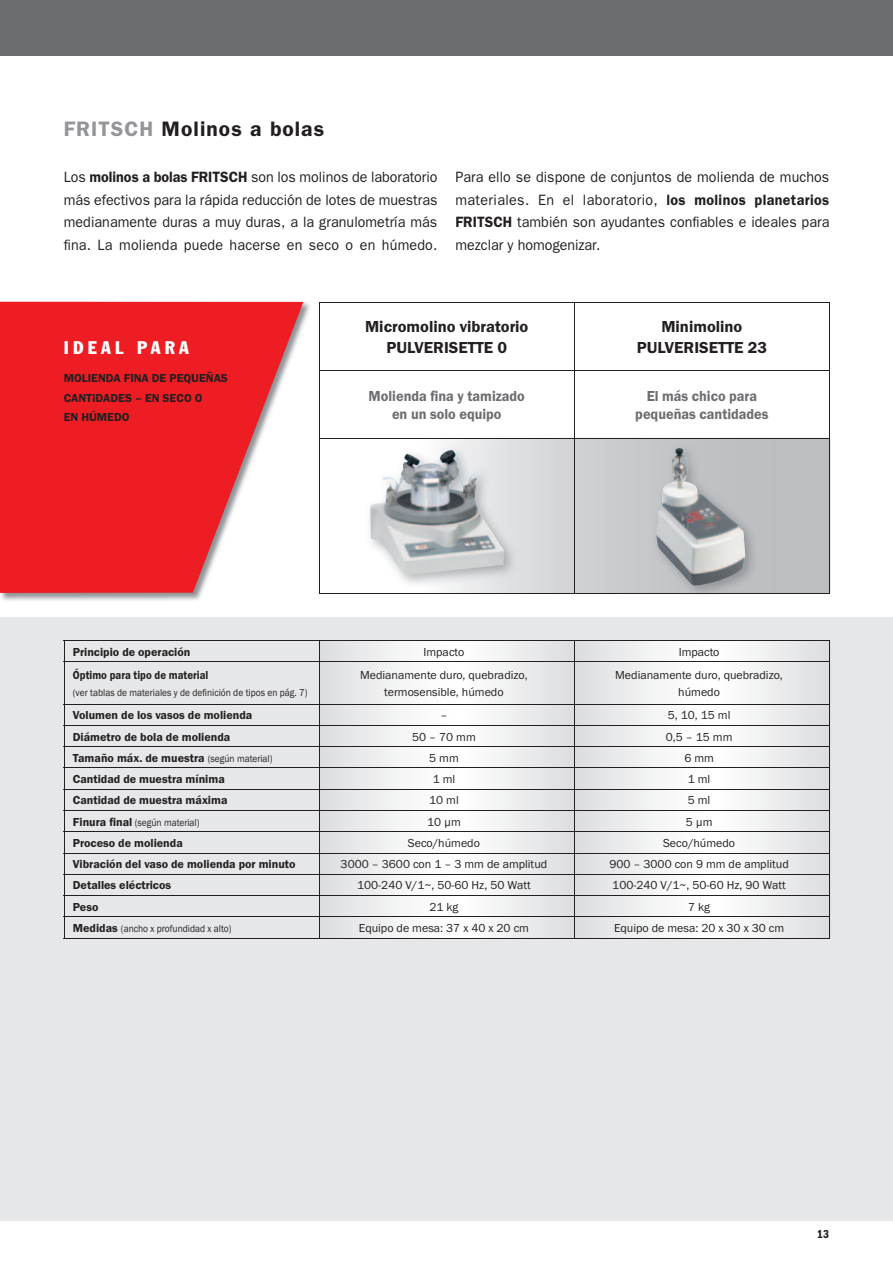
<style>
.page{position:relative;width:893px;height:1263px;background:#fff}
.page>*{position:absolute;margin:0;border:0;box-sizing:border-box;transform-origin:0 0}
.t1{font:600 21px "Franklin Gothic";letter-spacing:.05em;color:#231f20}
.t2{font:condensed 18px "Franklin Gothic";letter-spacing:.24em;color:#fff}
.t3{font:16.5px/21px "Franklin Got URWT Dem";color:#231f20;text-align:center}
.t4{font:15px/22.5px "Franklin Gothic";letter-spacing:.005em;color:#231f20;text-align:justify;scale:.95 1}
.t5{font:15px/18px "Franklin Got URWT Dem";color:#6c6d70;text-align:center;scale:.95 1}
.t6{font:12px/16.5px "Franklin Got URWT Boo";color:#231f20;text-align:center}
.t7{font:12px/19.5px "Franklin Got URWT Dem";color:#231f20}
.t8{font:12px "Franklin Got URWT Dem";color:#231f20;scale:.9 1}
.t9{font:12px "Franklin Got URWT Dem Con";color:#231f20}
.t10{font:10.5px "Franklin Got URWT Boo";color:#231f20;scale:.9 1}
.s1{color:#939598}
.s2{font-weight:600}
.s3{font-family:"Franklin Got URWT Boo";font-size:10.5px}
.s4{font-family:"Franklin Got URWT Dem";font-size:12px}
</style>
<div class="page">
<div style="left:0;top:617px;width:893px;height:603px;background:#e6e7e9"></div>
<div style="left:643px;top:641px;width:120px;height:297px;background:#f9f9f9"></div>
<div style="left:0;top:0;width:893px;height:55px;background:#6c6d70"></div>
<svg style="left:447px;top:439px;width:382px;height:154px;background:#cacbcd"></svg>
<div style="left:387px;top:641px;width:120px;height:297px;background:#f9f9f9"></div>
<img style="left:369px;top:444px;width:149px;height:144px">
<img style="left:370px;top:452px;width:134px;height:123px">
<img style="left:651px;top:443px;width:107px;height:150px">
<img style="left:656px;top:448px;width:89px;height:137px">
<img style="left:1px;top:302px;width:309px;height:299px">
<svg style="left:0;top:302px;width:303px;height:291px;fill:#ee1d23"></svg>
<hr style="left:319px;top:302px;width:255px;height:1px;background:#231f20">
<hr style="left:319px;top:303px;width:1px;height:67px;background:#231f20">
<hr style="left:574px;top:302px;width:256px;height:1px;background:#231f20">
<hr style="left:574px;top:303px;width:1px;height:67px;background:#231f20">
<hr style="left:829px;top:303px;width:1px;height:67px;background:#231f20">
<hr style="left:319px;top:439px;width:1px;height:154px;background:#231f20">
<hr style="left:574px;top:439px;width:1px;height:154px;background:#231f20">
<hr style="left:319px;top:593px;width:255px;height:1px;background:#231f20">
<hr style="left:574px;top:593px;width:256px;height:1px;background:#231f20">
<hr style="left:64px;top:640px;width:255px;height:1px;background:#231f20">
<hr style="left:64px;top:938px;width:255px;height:1px;background:#231f20">
<svg style="left:64px;top:641px;width:1px;height:20px"></svg>
<hr style="left:64px;top:661px;width:255px;height:1px;background:#231f20">
<hr style="left:64px;top:662px;width:1px;height:42px;background:#231f20">
<hr style="left:64px;top:704px;width:255px;height:1px;background:#231f20">
<hr style="left:64px;top:725px;width:255px;height:1px;background:#231f20">
<hr style="left:64px;top:746px;width:255px;height:1px;background:#231f20">
<hr style="left:64px;top:768px;width:255px;height:1px;background:#231f20">
<hr style="left:64px;top:789px;width:255px;height:1px;background:#231f20">
<hr style="left:64px;top:810px;width:255px;height:1px;background:#231f20">
<hr style="left:64px;top:831px;width:255px;height:1px;background:#231f20">
<hr style="left:64px;top:853px;width:255px;height:1px;background:#231f20">
<hr style="left:64px;top:874px;width:255px;height:1px;background:#231f20">
<hr style="left:64px;top:895px;width:255px;height:1px;background:#231f20">
<hr style="left:64px;top:916px;width:255px;height:1px;background:#231f20">
<svg style="left:64px;top:705px;width:1px;height:233px"></svg>
<hr style="left:319px;top:370px;width:255px;height:1px;background:#231f20">
<hr style="left:319px;top:371px;width:1px;height:67px;background:#231f20">
<hr style="left:574px;top:370px;width:256px;height:1px;background:#231f20">
<hr style="left:574px;top:371px;width:1px;height:67px;background:#231f20">
<hr style="left:829px;top:371px;width:1px;height:67px;background:#231f20">
<hr style="left:319px;top:438px;width:255px;height:1px;background:#231f20">
<hr style="left:574px;top:438px;width:256px;height:1px;background:#231f20">
<hr style="left:319px;top:640px;width:255px;height:1px;background:#231f20">
<svg style="left:319px;top:641px;width:1px;height:20px"></svg>
<hr style="left:574px;top:640px;width:256px;height:1px;background:#231f20">
<svg style="left:574px;top:641px;width:1px;height:20px"></svg>
<svg style="left:829px;top:641px;width:1px;height:20px"></svg>
<hr style="left:319px;top:661px;width:255px;height:1px;background:#231f20">
<hr style="left:319px;top:662px;width:1px;height:42px;background:#231f20">
<hr style="left:574px;top:661px;width:256px;height:1px;background:#231f20">
<hr style="left:574px;top:662px;width:1px;height:42px;background:#231f20">
<hr style="left:829px;top:662px;width:1px;height:42px;background:#231f20">
<hr style="left:319px;top:704px;width:255px;height:1px;background:#231f20">
<hr style="left:574px;top:704px;width:256px;height:1px;background:#231f20">
<hr style="left:319px;top:725px;width:255px;height:1px;background:#231f20">
<hr style="left:574px;top:725px;width:256px;height:1px;background:#231f20">
<hr style="left:319px;top:746px;width:255px;height:1px;background:#231f20">
<hr style="left:574px;top:746px;width:256px;height:1px;background:#231f20">
<hr style="left:319px;top:767px;width:255px;height:1px;background:#231f20">
<hr style="left:574px;top:767px;width:256px;height:1px;background:#231f20">
<hr style="left:319px;top:789px;width:255px;height:1px;background:#231f20">
<hr style="left:574px;top:789px;width:256px;height:1px;background:#231f20">
<hr style="left:319px;top:810px;width:255px;height:1px;background:#231f20">
<hr style="left:574px;top:810px;width:256px;height:1px;background:#231f20">
<hr style="left:319px;top:831px;width:255px;height:1px;background:#231f20">
<hr style="left:574px;top:831px;width:256px;height:1px;background:#231f20">
<hr style="left:319px;top:853px;width:255px;height:1px;background:#231f20">
<hr style="left:574px;top:853px;width:256px;height:1px;background:#231f20">
<hr style="left:319px;top:874px;width:255px;height:1px;background:#231f20">
<hr style="left:574px;top:874px;width:256px;height:1px;background:#231f20">
<hr style="left:319px;top:895px;width:255px;height:1px;background:#231f20">
<hr style="left:574px;top:895px;width:256px;height:1px;background:#231f20">
<hr style="left:319px;top:916px;width:255px;height:1px;background:#231f20">
<svg style="left:319px;top:705px;width:1px;height:233px"></svg>
<hr style="left:574px;top:916px;width:256px;height:1px;background:#231f20">
<svg style="left:574px;top:705px;width:1px;height:233px"></svg>
<svg style="left:829px;top:705px;width:1px;height:233px"></svg>
<hr style="left:319px;top:938px;width:255px;height:1px;background:#231f20">
<hr style="left:574px;top:938px;width:256px;height:1px;background:#231f20">
<hr style="left:829px;top:439px;width:1px;height:154px;background:#231f20">
<h1 class="t1" style="left:64px;top:116px;width:262px"><span class="s1">fRITSCh</span> Molinos a bolas</h1>
<p class="t4" style="left:64px;top:166px;width:395px">Los <span class="s2">molinos a bolas fRITSCh</span> son los molinos de laboratorio más efectivos para la rápida reducción de lotes de muestras medianamente duras a muy duras, a la granulometría más fina. La molienda puede hacerse en seco o en húmedo.</p>
<p class="t4" style="left:455px;top:166px;width:395px">Para ello se dispone de conjuntos de molienda de muchos materiales. En el laboratorio, <span class="s2">los molinos planetarios fRITSCh</span> también son ayudantes confiables e ideales para mezclar y homogenizar.</p>
<p class="t2" style="left:64px;top:337px;width:127px">IDEAL PARA</p>
<p class="t7" style="left:64px;top:369px;width:166px">MOLIENDA FINA DE PEQUEÑAS<br>CANTIDADES – EN SECO O<br>EN HÚMEDO</p>
<p class="t3" style="left:365px;top:316px;width:165px">Micromolino vibratorio<br>PULVERISETTE 0</p>
<p class="t3" style="left:637px;top:316px;width:132px">Minimolino<br>PULVERISETTE 23</p>
<p class="t5" style="left:369px;top:387px;width:166px">Molienda fina y tamizado en un solo equipo</p>
<p class="t5" style="left:635px;top:387px;width:142px">El más chico para pequeñas cantidades</p>
<p class="t7" style="left:73px;top:642px;width:119px">Principio de operación</p>
<p class="t6" style="left:424px;top:643px;width:42px">Impacto</p>
<p class="t6" style="left:679px;top:643px;width:42px">Impacto</p>
<p class="t8" style="left:73px;top:668px;width:152px">Óptimo para tipo de material</p>
<p class="t10" style="left:73px;top:686px;width:262px">(ver tablas de materiales y de definición de tipos en pág. 7)</p>
<p class="t6" style="left:360px;top:667px;width:169px">Medianamente duro, quebradizo, termosensible, húmedo</p>
<p class="t6" style="left:615px;top:667px;width:169px">Medianamente duro, quebradizo, húmedo</p>
<p class="t7" style="left:73px;top:706px;width:181px">Volumen de los vasos de molienda</p>
<p class="t6" style="left:440px;top:707px;width:9px">–</p>
<p class="t6" style="left:668px;top:707px;width:64px">5, 10, 15 ml</p>
<p class="t7" style="left:73px;top:727px;width:159px">Diámetro de bola de molienda</p>
<p class="t6" style="left:412px;top:728px;width:65px">50 – 70 mm</p>
<p class="t6" style="left:666px;top:728px;width:68px">0,5 – 15 mm</p>
<p class="t7" style="left:73px;top:748px;width:201px">Tamaño máx. de muestra <span class="s3">(según material)</span></p>
<p class="t6" style="left:429px;top:750px;width:31px">5 mm</p>
<p class="t6" style="left:684px;top:750px;width:31px">6 mm</p>
<p class="t7" style="left:73px;top:769px;width:153px">Cantidad de muestra mínima</p>
<p class="t6" style="left:433px;top:771px;width:24px">1 ml</p>
<p class="t6" style="left:688px;top:771px;width:24px">1 ml</p>
<p class="t7" style="left:73px;top:791px;width:156px">Cantidad de muestra máxima</p>
<p class="t6" style="left:429px;top:792px;width:31px">10 ml</p>
<p class="t6" style="left:688px;top:792px;width:24px">5 ml</p>
<p class="t10" style="left:73px;top:816px;width:142px"><span class="s4">Finura final</span> (según material)</p>
<p class="t6" style="left:427px;top:813px;width:35px">10 µm</p>
<p class="t6" style="left:686px;top:813px;width:28px">5 µm</p>
<p class="t7" style="left:73px;top:833px;width:111px">Proceso de molienda</p>
<p class="t6" style="left:408px;top:835px;width:73px">Seco/húmedo</p>
<p class="t6" style="left:663px;top:835px;width:73px">Seco/húmedo</p>
<p class="t7" style="left:73px;top:854px;width:224px">Vibración del vaso de molienda por minuto</p>
<p class="t6" style="left:341px;top:856px;width:208px">3000 – 3600 con 1 – 3 mm de amplitud</p>
<p class="t6" style="left:609px;top:856px;width:181px">900 – 3000 con 9 mm de amplitud</p>
<p class="t7" style="left:73px;top:876px;width:100px">Detalles eléctricos</p>
<p class="t6" style="left:357px;top:877px;width:175px">100-240 V/1~, 50-60 Hz, 50 Watt</p>
<p class="t6" style="left:612px;top:877px;width:175px">100-240 V/1~, 50-60 Hz, 90 Watt</p>
<p class="t7" style="left:73px;top:897px;width:27px">Peso</p>
<p class="t6" style="left:429px;top:898px;width:31px">21 kg</p>
<p class="t6" style="left:688px;top:898px;width:24px">7 kg</p>
<p class="t10" style="left:73px;top:922px;width:178px"><span class="s4">Medidas</span> (ancho x profundidad x alto)</p>
<p class="t6" style="left:359px;top:920px;width:172px">Equipo de mesa: 37 x 40 x 20 cm</p>
<p class="t6" style="left:614px;top:920px;width:172px">Equipo de mesa: 20 x 30 x 30 cm</p>
<p class="t9" style="left:817px;top:1227px;width:14px">13</p>
</div>
